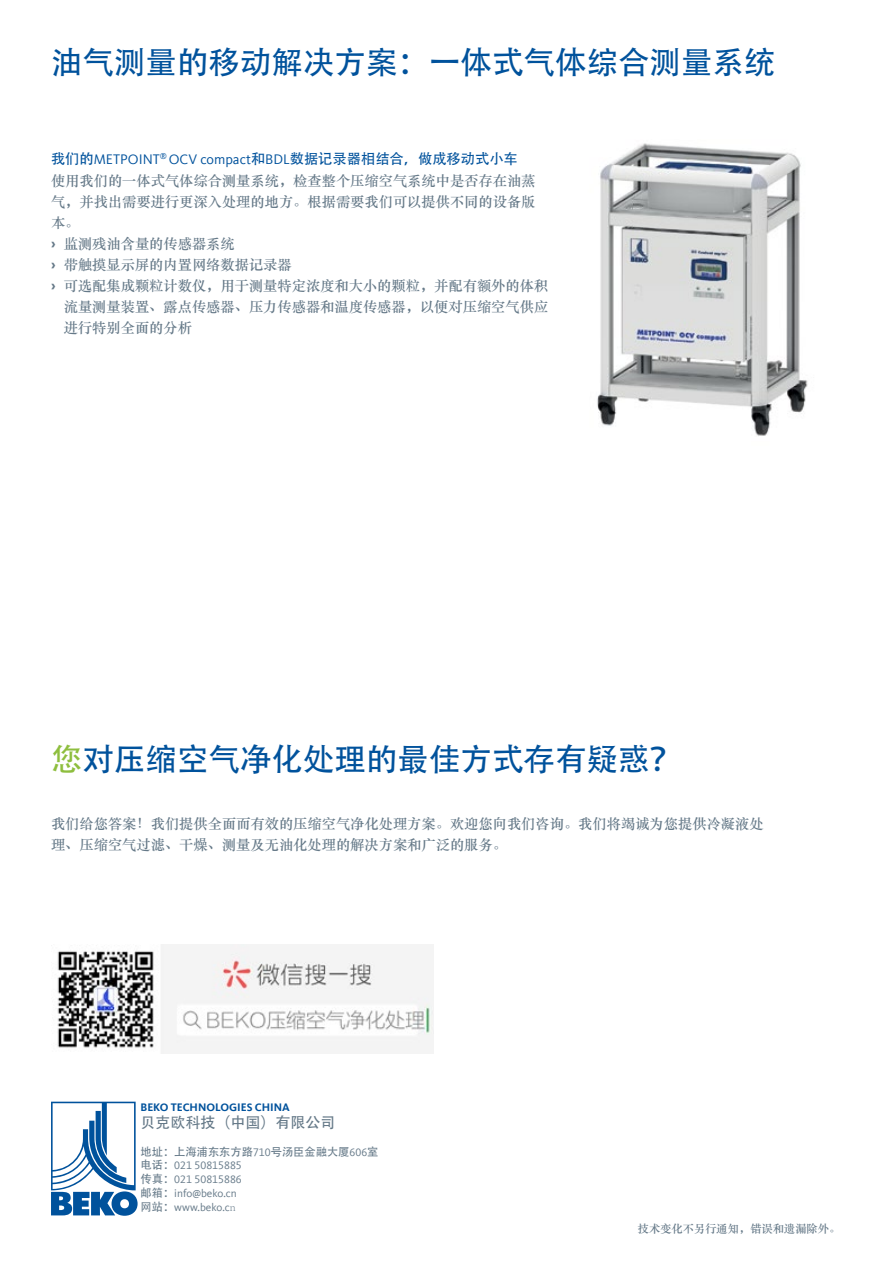
<style>
.page{position:relative;width:893px;height:1263px;background:#fff}
.page>*{position:absolute;margin:0;border:0;box-sizing:border-box;transform-origin:0 0}
.t1{font:31.5px "Adobe Heiti Std";color:#00529c}
.t2{font:15px "Adobe Heiti Std";color:#657988}
.t3{font:14.25px/21px "ST Zhongsong";color:#657988}
.t4{font:14.25px "Kievit Offc Pro";color:#00529c}
.t5{font:11.25px/14px "Kievit Offc Pro";color:#657988}
.t6{font:11.25px "Adobe Heiti Std";color:#657988}
.t7{font:700 11.25px "Kievit Offc Pro";color:#00529c}
.t8{font:11.25px "ST Zhongsong";color:#657988}
.s1{font-family:"Adobe Heiti Std"}
.s2{font-family:"Kievit Offc Pro";font-weight:700}
.s3{color:#8ebe3e}
.s4{font-family:"Kievit Offc Pro"}
.s5{font-family:"Adobe Song Std";font-weight:300}
</style>
<div class="page">
<img style="left:597px;top:143px;width:211px;height:293px">
<svg style="left:51px;top:1102px;width:87px;height:114px"></svg>
<img style="left:57px;top:944px;width:377px;height:110px">
<h1 class="t1" style="left:51px;top:43px;width:726px">油气测量的移动解决方案：一体式气体综合测量系统</h1>
<p class="t4" style="left:51px;top:151px;width:468px"><span class="s1">我们的</span>METPOINT<sup>®</sup> OCV compact<span class="s1">和</span>BDL<span class="s1">数据记录器相结合，做成移动式小车</span></p>
<p class="t3" style="left:51px;top:169px;width:486px">使用我们的一体式气体综合测量系统，检查整个压缩空气系统中是否存在油蒸</p>
<p class="t3" style="left:51px;top:191px;width:486px">气，并找出需要进行更深入处理的地方。根据需要我们可以提供不同的设备版</p>
<p class="t3" style="left:51px;top:212px;width:30px">本。</p>
<p class="t3" style="left:51px;top:233px;width:185px"><span class="s2">›</span> 监测残油含量的传感器系统</p>
<p class="t3" style="left:51px;top:254px;width:242px"><span class="s2">›</span> 带触摸显示屏的内置网络数据记录器</p>
<p class="t3" style="left:51px;top:275px;width:499px"><span class="s2">›</span> 可选配集成颗粒计数仪，用于测量特定浓度和大小的颗粒，并配有额外的体积</p>
<p class="t3" style="left:64px;top:296px;width:486px">流量测量装置、露点传感器、压力传感器和温度传感器，以便对压缩空气供应</p>
<p class="t3" style="left:64px;top:317px;width:130px">进行特别全面的分析</p>
<h1 class="t1" style="left:51px;top:740px;width:631px"><span class="s3">您</span>对压缩空气净化处理的最佳方式存有疑惑？</h1>
<p class="t3" style="left:51px;top:813px;width:714px">我们给您答案！我们提供全面而有效的压缩空气净化处理方案。欢迎您向我们咨询。我们将竭诚为您提供冷凝液处理、压缩空气过滤、干燥、测量及无油化处理的解决方案和广泛的服务。</p>
<p class="t7" style="left:141px;top:1100px;width:151px">BEKO TECHNOLOGIES CHINA</p>
<p class="t2" style="left:141px;top:1114px;width:196px">贝克欧科技（中国）有限公司</p>
<p class="t6" style="left:141px;top:1145px;width:239px">地址：上海浦东东方路<span class="s4">710</span>号汤臣金融大厦<span class="s4">606</span>室</p>
<p class="t5" style="left:141px;top:1159px;width:103px"><span class="s1">电话：</span>021 50815885<span class="s1">传真：</span>021 50815886<span class="s1">邮箱：</span>info@beko.cn<span class="s1">网站：</span>www.beko.c<span class="s5">n</span></p>
<p class="t8" style="left:638px;top:1221px;width:204px">技术变化不另行通知，错误和遗漏除外。</p>
</div>
